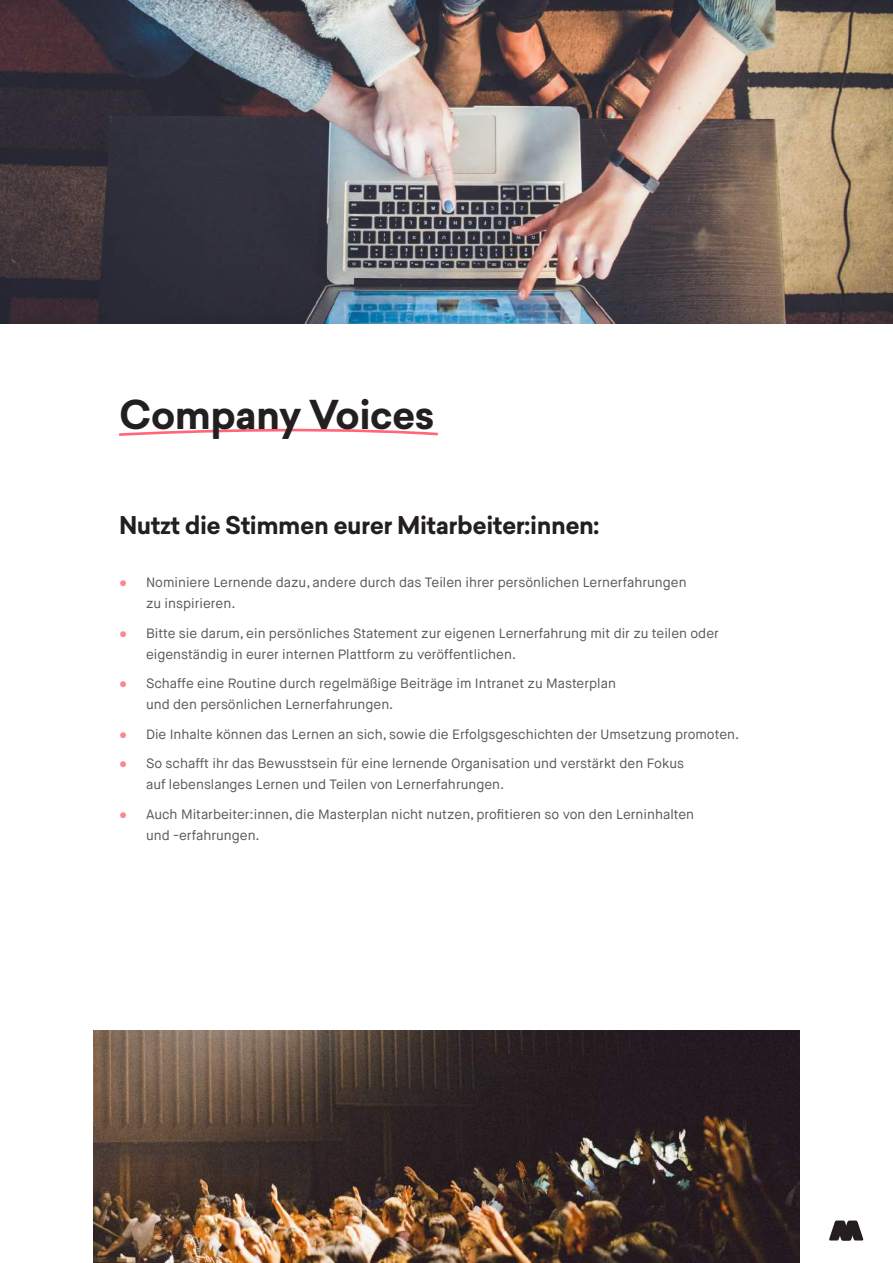
<style>
.page{position:relative;width:893px;height:1263px;background:#fff}
.page>*{position:absolute;margin:0;border:0;box-sizing:border-box;transform-origin:0 0}
.t1{font:700 39px "Sailec";letter-spacing:-.02em;color:#231f20}
.t2{font:700 24px "Sailec";letter-spacing:-.02em;color:#231f20}
.t3{font:13.5px/21px "Maison Neue";color:#57585a}
.s1{font-family:"Impact";color:#ff8592}
</style>
<div class="page">
<svg style="left:829px;top:1221px;width:34px;height:19px"></svg>
<svg style="left:119px;top:428px;width:319px;height:8px"></svg>
<div style="left:0;top:0;width:893px;height:325px;background:#ebebeb;opacity:.75"></div>
<img style="left:94px;top:1030px;width:705px;height:233px">
<h1 class="t1" style="left:119px;top:387px;width:317px">Company Voices</h1>
<h2 class="t2" style="left:119px;top:508px;width:482px">Nutzt die Stimmen eurer Mitarbeiter:innen:</h2>
<p class="t3" style="left:146px;top:572px;width:542px;text-indent:-27px"><span class="s1">●</span> Nominiere Lernende dazu, andere durch das Teilen ihrer persönlichen Lernerfahrungen zu inspirieren.</p>
<p class="t3" style="left:146px;top:622px;width:574px;text-indent:-27px"><span class="s1">●</span> Bitte sie darum, ein persönliches Statement zur eigenen Lernerfahrung mit dir zu teilen oder eigenständig in eurer internen Plattform zu veröffentlichen.</p>
<p class="t3" style="left:146px;top:673px;width:471px;text-indent:-27px"><span class="s1">●</span> Schaffe eine Routine durch regelmäßige Beiträge im Intranet zu Masterplan und den persönlichen Lernerfahrungen.</p>
<p class="t3" style="left:119px;top:723px;width:622px"><span class="s1">●</span> Die Inhalte können das Lernen an sich, sowie die Erfolgsgeschichten der Umsetzung promoten.</p>
<p class="t3" style="left:146px;top:753px;width:539px;text-indent:-27px"><span class="s1">●</span> So schafft ihr das Bewusstsein für eine lernende Organisation und verstärkt den Fokus auf lebenslanges Lernen und Teilen von Lernerfahrungen.</p>
<p class="t3" style="left:146px;top:803px;width:549px;text-indent:-27px"><span class="s1">●</span> Auch Mitarbeiter:innen, die Masterplan nicht nutzen, profitieren so von den Lerninhalten und -erfahrungen.</p>
</div>
